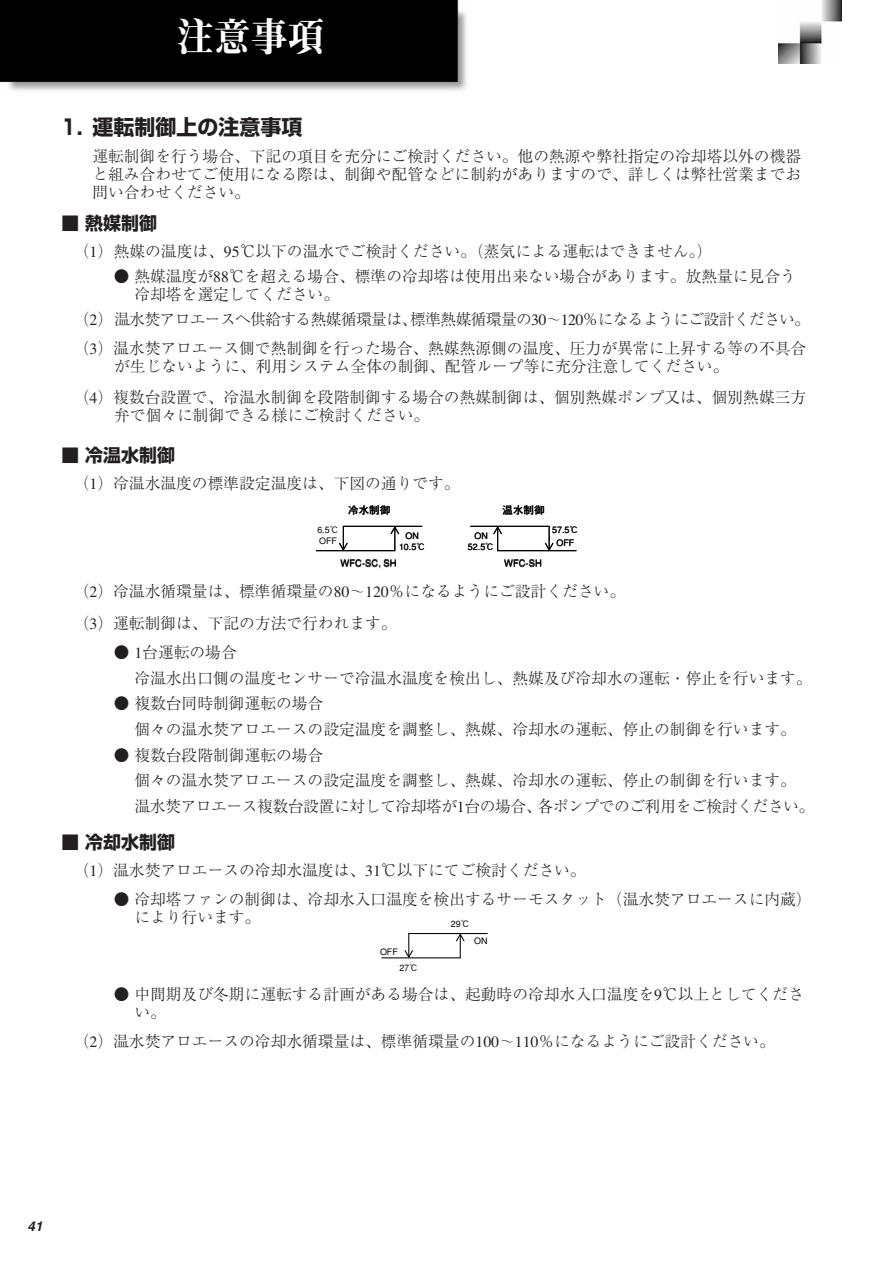
<style>
.page{position:relative;width:893px;height:1263px;background:#fff}
.page>*{position:absolute;margin:0;border:0;box-sizing:border-box;transform-origin:0 0}
.t1{font:39px "Midashi Min MA31";color:#fff;scale:.95 1}
.t2{font:700 21px "Shin Go";color:#231f20;scale:.9 1}
.t3{font:700 18px "Shin Go";color:#231f20}
.t4{font:300 15.75px/18px "Ryumin";color:#231f20}
.t5{font:300 15.75px/28.2px "Ryumin";letter-spacing:-.04em;color:#231f20}
.t6{font:700 10.5px "Futo Go B101";color:#000}
.t7{font:500 9.45px "Gothic BBB";color:#000}
.t8{font:500 8.85px/10.6px "Gothic BBB";color:#000}
</style>
<div class="page">
<svg style="left:316px;top:525px;width:107px;height:27px"></svg>
<svg style="left:470px;top:525px;width:107px;height:27px"></svg>
<svg style="left:381px;top:933px;width:107px;height:26px"></svg>
<img style="left:778px;top:0;width:64px;height:64px">
<img style="left:0;top:0;width:467px;height:91px">
<h1 class="t1" style="left:177px;top:15px;width:158px">注意事項</h1>
<h2 class="t2" style="left:61px;top:112px;width:270px">1. 運転制御上の注意事項</h2>
<p class="t4" style="left:92px;top:148px;width:710px;text-align:justify">運転制御を行う場合、下記の項目を充分にご検討ください。他の熱源や弊社指定の冷却塔以外の機器と組み合わせてご使用になる際は、制御や配管などに制約がありますので、詳しくは弊社営業までお問い合わせください。</p>
<p class="t3" style="left:61px;top:211px;width:97px">■ 熱媒制御</p>
<p class="t4" style="left:74px;top:243px;width:640px">（1）熱媒の温度は、95℃以下の温水でご検討ください。（蒸気による運転はできません。）</p>
<p class="t4" style="left:134px;top:268px;width:663px;text-indent:-21px">● 熱媒温度が88℃を超える場合、標準の冷却塔は使用出来ない場合があります。放熱量に見合う冷却塔を選定してください。</p>
<p class="t5" style="left:74px;top:307px;width:738px">（2）温水焚アロエースへ供給する熱媒循環量は、標準熱媒循環量の30〜120％になるようにご設計ください。（3）温水焚アロエース側で熱制御を行った場合、熱媒熱源側の温度、圧力が異常に上昇する等の不具合</p>
<p class="t4" style="left:74px;top:351px;width:734px;line-height:31.7px;text-indent:40px">が生じないように、利用システム全体の制御、配管ループ等に充分注意してください。<br>（4）複数台設置で、冷温水制御を段階制御する場合の熱媒制御は、個別熱媒ポンプ又は、個別熱媒三方</p>
<p class="t4" style="left:114px;top:408px;width:317px">弁で個々に制御できる様にご検討ください。</p>
<p class="t3" style="left:61px;top:443px;width:115px">■ 冷温水制御</p>
<p class="t4" style="left:74px;top:475px;width:387px">（1）冷温水温度の標準設定温度は、下図の通りです。</p>
<p class="t6" style="left:348px;top:504px;width:43px">冷水制御</p>
<p class="t6" style="left:503px;top:504px;width:43px">温水制御</p>
<p class="t8" style="left:317px;top:525px;width:23px">6.5℃<br>OFF</p>
<p class="t8" style="left:405px;top:531px;width:15px">ON</p>
<p class="t8" style="left:399px;top:542px;width:28px">10.5℃</p>
<p class="t8" style="left:474px;top:531px;width:15px">ON</p>
<p class="t8" style="left:468px;top:542px;width:28px">52.5℃</p>
<p class="t8" style="left:552px;top:524px;width:28px;line-height:12.6px;text-align:center">57.5℃<br>OFF</p>
<p class="t7" style="left:341px;top:557px;width:58px">WFC-SC, SH</p>
<p class="t7" style="left:504px;top:557px;width:39px">WFC-SH</p>
<p class="t4" style="left:74px;top:577px;width:553px;line-height:31.7px">（2）冷温水循環量は、標準循環量の80〜120％になるようにご設計ください。（3）運転制御は、下記の方法で行われます。</p>
<p class="t4" style="left:134px;top:641px;width:679px;line-height:25.7px;text-indent:-21px">● 1台運転の場合<br>冷温水出口側の温度センサーで冷温水温度を検出し、熱媒及び冷却水の運転・停止を行います。</p>
<p class="t4" style="left:134px;top:692px;width:663px;line-height:25.7px;text-indent:-21px">● 複数台同時制御運転の場合<br>個々の温水焚アロエースの設定温度を調整し、熱媒、冷却水の運転、停止の制御を行います。</p>
<p class="t4" style="left:134px;top:743px;width:681px;line-height:25.7px;text-indent:-21px">● 複数台段階制御運転の場合<br>個々の温水焚アロエースの設定温度を調整し、熱媒、冷却水の運転、停止の制御を行います。温水焚アロエース複数台設置に対して冷却塔が1台の場合、各ポンプでのご利用をご検討ください。</p>
<p class="t3" style="left:61px;top:830px;width:115px">■ 冷却水制御</p>
<p class="t4" style="left:74px;top:863px;width:513px">（1）温水焚アロエースの冷却水温度は、31℃以下にてご検討ください。</p>
<p class="t4" style="left:134px;top:892px;width:679px;text-indent:-21px">● 冷却塔ファンの制御は、冷却水入口温度を検出するサーモスタット（温水焚アロエースに内蔵）により行います。</p>
<p class="t8" style="left:451px;top:919px;width:20px">29℃</p>
<p class="t8" style="left:380px;top:946px;width:19px">OFF</p>
<p class="t8" style="left:399px;top:962px;width:20px">27℃</p>
<p class="t8" style="left:474px;top:935px;width:15px">ON</p>
<p class="t4" style="left:134px;top:987px;width:671px;text-indent:-21px">● 中間期及び冬期に運転する計画がある場合は、起動時の冷却水入口温度を9℃以上としてください。</p>
<p class="t4" style="left:74px;top:1033px;width:702px">（2）温水焚アロエースの冷却水循環量は、標準循環量の100〜110％になるようにご設計ください。</p>
</div>
